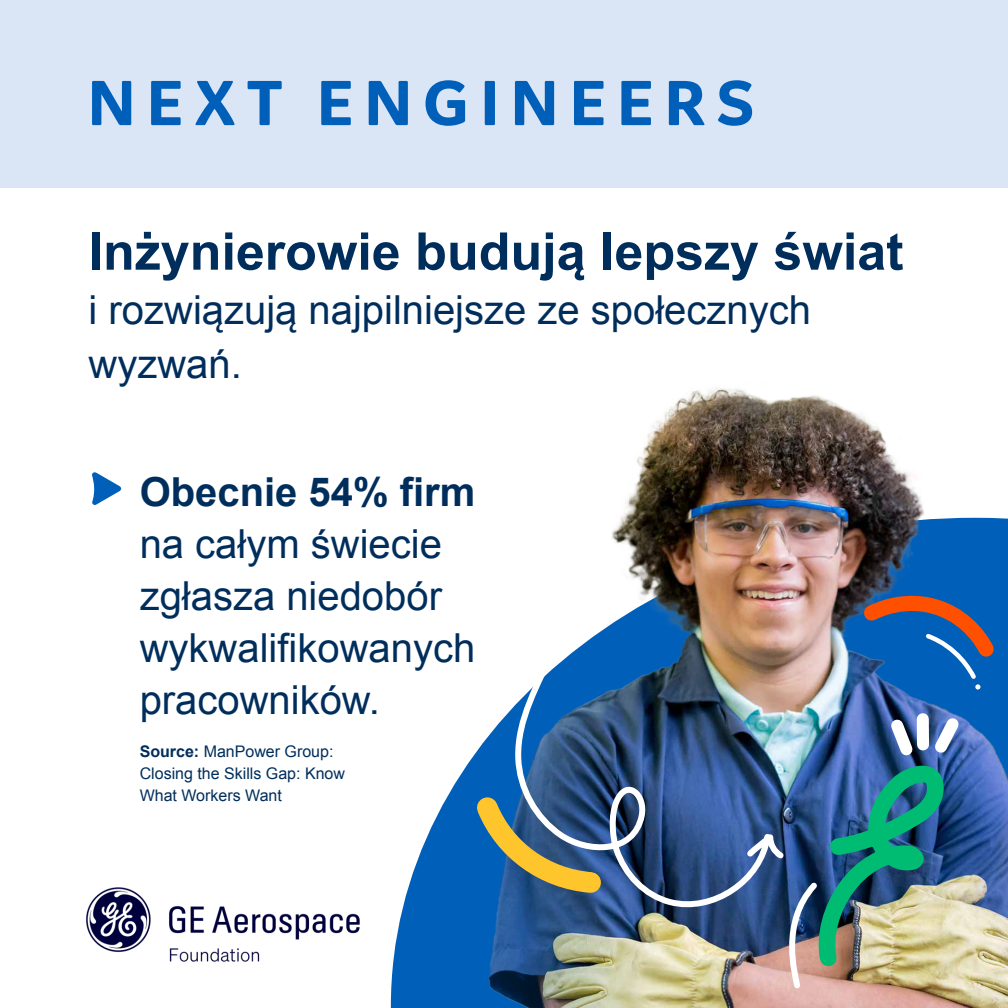
<style>
.page{position:relative;width:1008px;height:1008px;background:#fff}
.page>*{position:absolute;margin:0;border:0;box-sizing:border-box;transform-origin:0 0}
.t1{font:700 52px "Arial";color:#002e5c}
.t2{font:40px/52px "Arial";color:#002e5c}
.t3{font:16px/22px "Arial";color:#002e5c}
.s1{font-weight:700}
</style>
<div class="page">
<svg style="left:391px;top:770px;width:73px;height:238px;fill:#005fb9"></svg>
<img style="left:464px;top:388px;width:544px;height:620px">
<div style="left:0;top:0;width:1008px;height:187px;background:#dae5f5"></div>
<svg style="left:92px;top:81px;width:39px;height:44px"></svg>
<svg style="left:151px;top:81px;width:30px;height:44px"></svg>
<svg style="left:196px;top:81px;width:39px;height:44px"></svg>
<svg style="left:248px;top:81px;width:34px;height:44px"></svg>
<svg style="left:321px;top:81px;width:30px;height:44px"></svg>
<svg style="left:369px;top:81px;width:39px;height:44px"></svg>
<svg style="left:426px;top:80px;width:39px;height:46px"></svg>
<div style="left:485px;top:81px;width:10px;height:44px;background:#005fb9"></div>
<svg style="left:515px;top:81px;width:39px;height:44px"></svg>
<svg style="left:574px;top:81px;width:30px;height:44px"></svg>
<svg style="left:621px;top:81px;width:30px;height:44px"></svg>
<svg style="left:669px;top:81px;width:36px;height:44px"></svg>
<svg style="left:718px;top:80px;width:34px;height:46px"></svg>
<svg style="left:92px;top:472px;width:30px;height:33px"></svg>
<svg style="left:460px;top:781px;width:51px;height:124px;background:#2e709f"></svg>
<img style="left:511px;top:528px;width:278px;height:385px">
<img style="left:780px;top:707px;width:189px;height:285px">
<svg style="left:851px;top:596px;width:156px;height:94px;background:#315f99"></svg>
<img style="left:86px;top:871px;width:311px;height:102px">
<p class="t1" style="left:89px;top:217px;width:816px">Inżynierowie budują lepszy świat</p>
<p class="t2" style="left:89px;top:283px;width:724px;line-height:54px">i rozwiązują najpilniejsze ze społecznych wyzwań.</p>
<p class="t2" style="left:140px;top:466px;width:337px"><span class="s1">Obecnie 54% firm </span>na całym świecie zgłasza niedobór wykwalifikowanych pracowników.</p>
<p class="t3" style="left:140px;top:741px;width:207px"><span class="s1">Source:</span> ManPower Group:<br>Closing the Skills Gap: Know<br>What Workers Want</p>
</div>
